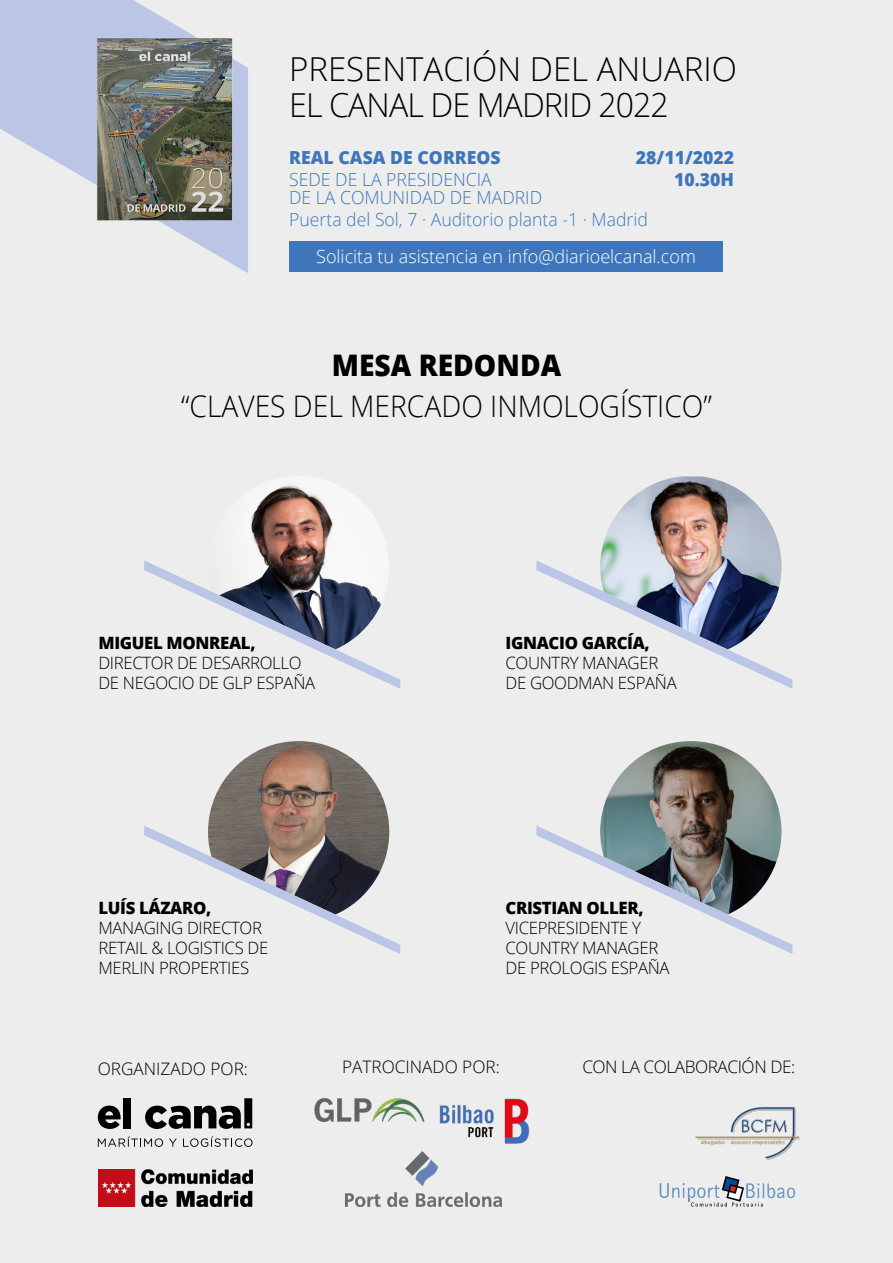
<style>
.page{position:relative;width:893px;height:1263px;background:#ededed}
.page>*{position:absolute;margin:0;border:0;box-sizing:border-box;transform-origin:0 0}
.t1{font:300 33px/36px "Open Sans";color:#000}
.t2{font:300 29.7px "Open Sans";color:#000;scale:.95 1}
.t3{font:800 29.7px "Open Sans";color:#000;scale:.95 1}
.t4{font:300 18px/18px "Open Sans";color:#3f76bb}
.t5{font:300 18px "Open Sans";color:#fff}
.t6{font:800 18px/22.6px "Open Sans";color:#3f76bb;text-align:right}
.t7{font:300 17.25px "Open Sans";color:#000}
.t8{font:300 17.25px "Open Sans";letter-spacing:-.025em;color:#000}
.t9{font:300 16.95px/19.8px "Open Sans";letter-spacing:-.02em;color:#000}
.t10{font:800 16.95px "Open Sans";letter-spacing:-.02em;color:#000}
</style>
<div class="page">
<svg style="left:0;top:0;width:248px;height:273px"></svg>
<img style="left:46px;top:0;width:202px;height:270px">
<div style="left:289px;top:241px;width:434px;height:31px;background:#3f76bb"></div>
<svg style="left:98px;top:1105px;width:23px;height:24px"></svg>
<div style="left:123px;top:1098px;width:8px;height:30px;background:#000"></div>
<svg style="left:145px;top:1098px;width:107px;height:31px"></svg>
<svg style="left:98px;top:1136px;width:65px;height:11px"></svg>
<svg style="left:169px;top:1138px;width:8px;height:9px"></svg>
<svg style="left:183px;top:1136px;width:70px;height:11px"></svg>
<img style="left:98px;top:1170px;width:154px;height:36px">
<img style="left:314px;top:1098px;width:111px;height:24px">
<img style="left:345px;top:1152px;width:157px;height:54px">
<img style="left:439px;top:1098px;width:91px;height:46px">
<svg style="left:660px;top:1176px;width:135px;height:31px"></svg>
<img style="left:695px;top:1107px;width:105px;height:53px">
<img style="left:247px;top:486px;width:128px;height:74px">
<img style="left:208px;top:741px;width:181px;height:84px">
<img style="left:600px;top:476px;width:181px;height:84px">
<img style="left:600px;top:741px;width:181px;height:84px">
<svg style="left:144px;top:560px;width:256px;height:129px"></svg>
<svg style="left:144px;top:825px;width:256px;height:129px"></svg>
<svg style="left:536px;top:560px;width:256px;height:129px"></svg>
<svg style="left:536px;top:825px;width:256px;height:129px"></svg>
<h1 class="t1" style="left:289px;top:50px;width:449px">PRESENTACIÓN DEL ANUARIO<br>EL CANAL DE MADRID 2022</h1>
<p class="t6" style="left:636px;top:145px;width:100px">28/11/2022<br>10.30H</p>
<p class="t6" style="left:289px;top:145px;width:213px">REAL CASA DE CORREOS</p>
<p class="t4" style="left:289px;top:170px;width:254px">SEDE DE LA PRESIDENCIA<br>DE LA COMUNIDAD DE MADRID</p>
<p class="t4" style="left:289px;top:210px;width:360px">Puerta del Sol, 7 · Auditorio planta -1 · Madrid</p>
<p class="t5" style="left:316px;top:244px;width:381px">Solicita tu asistencia en info@diarioelcanal.com</p>
<h2 class="t3" style="left:332px;top:343px;width:243px">MESA REDONDA</h2>
<h2 class="t2" style="left:181px;top:386px;width:560px">“CLAVES DEL MERCADO INMOLOGÍSTICO”</h2>
<p class="t10" style="left:98px;top:630px;width:159px">MIGUEL MONREAL,</p>
<p class="t9" style="left:98px;top:653px;width:218px">DIRECTOR DE DESARROLLO<br>DE NEGOCIO DE GLP ESPAÑA</p>
<p class="t10" style="left:98px;top:895px;width:114px">LUÍS LÁZARO,</p>
<p class="t9" style="left:98px;top:918px;width:171px">MANAGING DIRECTOR<br>RETAIL &amp; LOGISTICS DE<br>MERLIN PROPERTIES</p>
<p class="t10" style="left:506px;top:630px;width:146px">IGNACIO GARCÍA,</p>
<p class="t9" style="left:506px;top:653px;width:173px">COUNTRY MANAGER<br>DE GOODMAN ESPAÑA</p>
<p class="t10" style="left:506px;top:895px;width:140px">CRISTIAN OLLER,</p>
<p class="t9" style="left:506px;top:918px;width:166px">VICEPRESIDENTE Y<br>COUNTRY MANAGER<br>DE PROLOGIS ESPAÑA</p>
<p class="t7" style="left:98px;top:1057px;width:152px">ORGANIZADO POR:</p>
<p class="t7" style="left:342px;top:1055px;width:159px">PATROCINADO POR:</p>
<p class="t8" style="left:582px;top:1055px;width:214px">CON LA COLABORACIÓN DE:</p>
</div>
